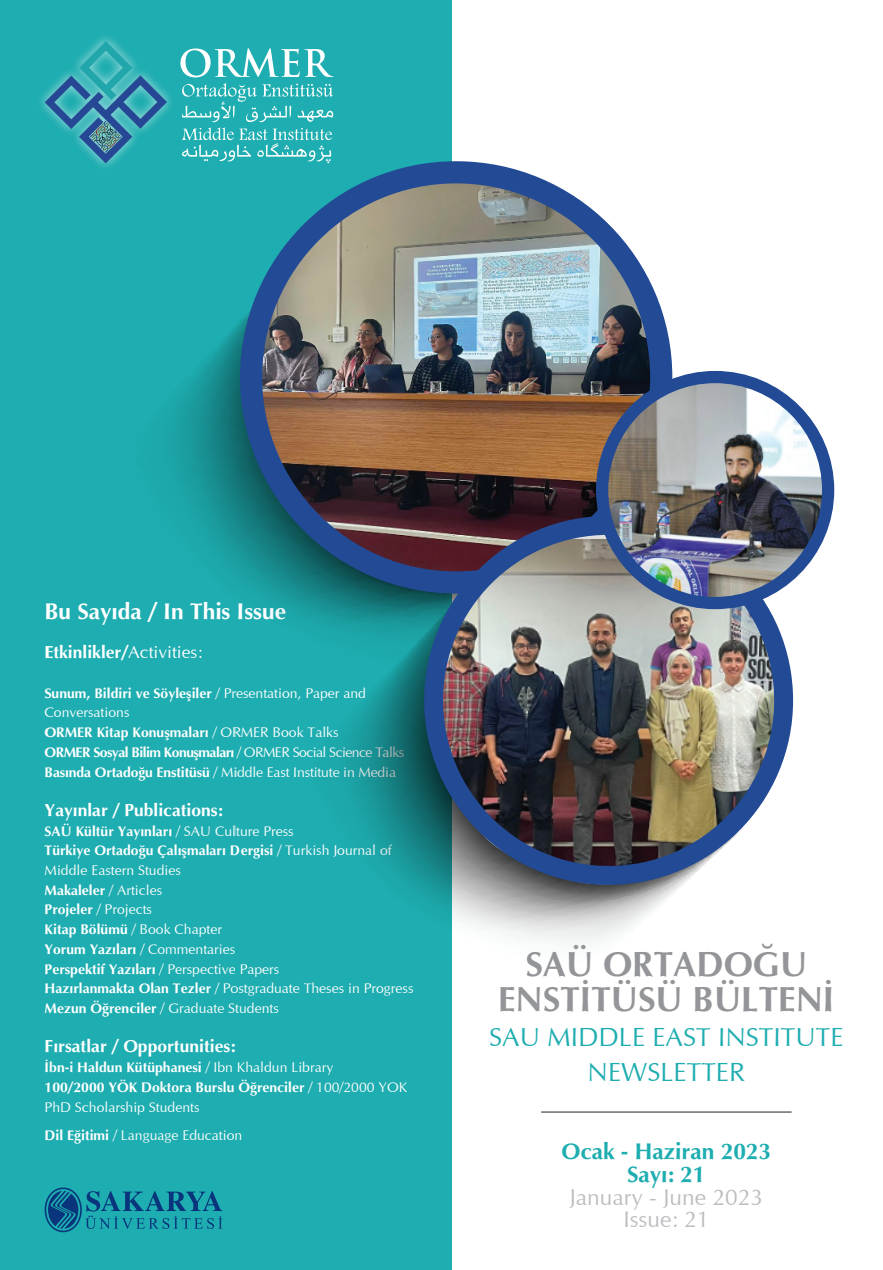
<style>
.page{position:relative;width:883px;height:1270px;background:#fff}
.page>*{position:absolute;margin:0;border:0;box-sizing:border-box;transform-origin:0 0}
.t1{font:700 35px/35px "TR Oregon";color:#939598;text-align:center}
.t2{font:26.25px/35px "TR Oregon";color:#1eadb0;text-align:center}
.t3{font:22.75px/22.8px "TR Oregon";color:#bcbdc0;text-align:center}
.t4{font:700 22.75px/22.8px "TR Oregon";color:#1eadb0;text-align:center}
.t5{font:700 22.75px "TR Oregon";color:#fff}
.t6{font:700 17.5px "TR Oregon";color:#fff}
.t7{font:14px/19.8px "TR Oregon";color:#fff}
.t8{font:700 14px/19.8px "TR Oregon";color:#fff}
.s1{font-weight:400}
.s2{font-weight:700}
</style>
<div class="page">
<div style="left:0;top:0;width:451px;height:1270px;background:#1eadb0"></div>
<svg style="left:182px;top:83px;width:151px;height:79px"></svg>
<svg style="left:180px;top:48px;width:153px;height:29px"></svg>
<svg style="left:45px;top:41px;width:122px;height:122px"></svg>
<img style="left:240px;top:161px;width:432px;height:433px">
<img style="left:259px;top:606px;width:423px;height:405px">
<hr style="left:541px;top:1112px;width:251px;height:1px;background:#231f20">
<img style="left:424px;top:516px;width:369px;height:369px">
<img style="left:596px;top:371px;width:238px;height:238px">
<svg style="left:45px;top:1187px;width:178px;height:45px"></svg>
<h3 class="t5" style="left:45px;top:597px;width:243px">Bu Sayıda / In This Issue</h3>
<p class="t6" style="left:45px;top:641px;width:159px">Etkinlikler/<span class="s1">Activities:</span></p>
<p class="t7" style="left:45px;top:683px;width:361px"><span class="s2">Sunum, Bildiri ve Söyleşiler</span> / Presentation, Paper and Conversations<br><span class="s2">ORMER Kitap Konuşmaları</span> / ORMER Book Talks<br><span class="s2">ORMER Sosyal Bilim Konuşmaları</span> / ORMER Social Science Talks <span class="s2">Basında Ortadoğu Enstitüsü</span> / Middle East Institute in Media</p>
<p class="t6" style="left:45px;top:799px;width:179px">Yayınlar / Publications:</p>
<p class="t7" style="left:45px;top:821px;width:370px"><span class="s2">SAÜ Kültür Yayınları</span> / SAU Culture Press<br><span class="s2">Türkiye Ortadoğu Çalışmaları Dergisi</span> / Turkish Journal of Middle Eastern Studies<br><span class="s2">Makaleler</span> / Articles<br><span class="s2">Projeler</span> / Projects<br><span class="s2">Kitap Bölümü</span> / Book Chapter<br><span class="s2">Yorum Yazıları</span> / Commentaries<br><span class="s2">Perspektif Yazıları</span> / Perspective Papers<br><span class="s2">Hazırlanmakta Olan Tezler</span> / Postgraduate Theses in Progress <span class="s2">Mezun Öğrenciler</span> / Graduate Students</p>
<p class="t6" style="left:45px;top:1035px;width:192px">Fırsatlar / Opportunities:</p>
<p class="t8" style="left:45px;top:1057px;width:364px">İbn-i Haldun Kütüphanesi <span class="s1">/ Ibn Khaldun Library<br></span>100/2000 YÖK Doktora Burslu Öğrenciler <span class="s1">/ 100/2000 YOK<br>PhD Scholarship Students</span></p>
<p class="t7" style="left:45px;top:1125px;width:199px"><span class="s2">Dil Eğitimi</span> / Language Education</p>
<h1 class="t1" style="left:498px;top:947px;width:338px">SAÜ ORTADOĞU<br>ENSTİTÜSÜ BÜLTENİ</h1>
<h2 class="t2" style="left:489px;top:1020px;width:356px">SAU MIDDLE EAST INSTITUTE<br>NEWSLETTER</h2>
<h3 class="t4" style="left:561px;top:1140px;width:211px">Ocak - Haziran 2023<br>Sayı: 21</h3>
<h3 class="t3" style="left:570px;top:1185px;width:195px">January - June 2023<br>Issue: 21</h3>
</div>
